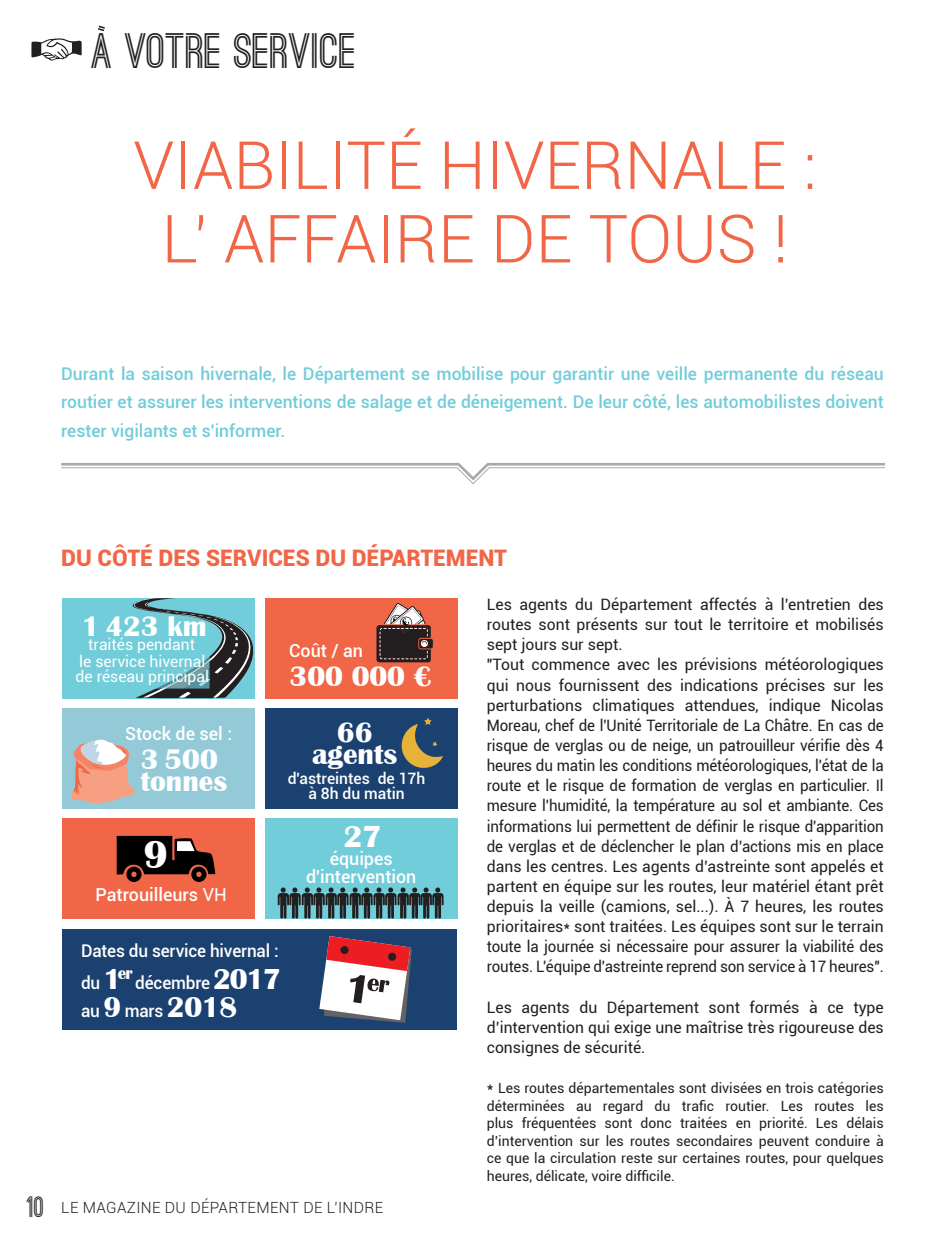
<style>
.page{position:relative;width:943px;height:1241px;background:#fff}
.page>*{position:absolute;margin:0;border:0;box-sizing:border-box;transform-origin:0 0}
.t1{font:300 66.5px/73.5px "Roboto";color:#f26648;text-align:center}
.t2{font:700 47.25px "Ostrich Sans";color:#231f20}
.t3{font:700 40.25px "Britannic";color:#fff}
.t4{font:700 31.32px "Britannic";color:#fff}
.t5{font:700 29.05px/22.4px "Britannic";color:#fff}
.t6{font:900 22.75px "Roboto";color:#f26648}
.t7{font:500 17.85px/17.8px "Roboto";color:#fff;text-align:center}
.t8{font:500 17.5px/28px "Roboto";color:#71cdd9;text-align:justify}
.t9{font:500 17.5px/31.5px "Roboto";letter-spacing:-.01em;color:#fff}
.t10{font:15.75px/20.1px "Roboto";color:#231f20}
.t11{font:15.75px/15.9px "Roboto";color:#fff;text-align:center}
.t12{font:500 15.75px/15.8px "Roboto";color:#fff;text-align:center}
.t13{font:300 15.4px "Roboto";letter-spacing:.02em;color:#231f20}
.t14{font:14px/17.5px "Roboto";color:#231f20;text-align:justify}
.s1{font-weight:400}
.s2{font-family:"Britannic";font-weight:700;font-size:29.75px}
.s3{font-family:"Ostrich Sans";font-weight:700;font-size:28px}
.s4{font-size:15.75px}
</style>
<div class="page">
<svg style="left:98px;top:26px;width:7px;height:5px"></svg>
<svg style="left:31px;top:38px;width:51px;height:23px"></svg>
<div style="left:62px;top:598px;width:192px;height:100px;background:#71cdd9"></div>
<svg style="left:132px;top:598px;width:122px;height:100px"></svg>
<div style="left:62px;top:929px;width:395px;height:100px;background:#1a4170"></div>
<div style="left:62px;top:708px;width:192px;height:100px;background:#94cad8"></div>
<svg style="left:71px;top:739px;width:64px;height:64px"></svg>
<div style="left:62px;top:818px;width:192px;height:100px;background:#f26648"></div>
<svg style="left:117px;top:835px;width:98px;height:46px"></svg>
<div style="left:265px;top:708px;width:192px;height:100px;background:#1a4170"></div>
<svg style="left:401px;top:717px;width:42px;height:51px"></svg>
<div style="left:265px;top:598px;width:192px;height:100px;background:#f26648"></div>
<svg style="left:376px;top:603px;width:57px;height:59px"></svg>
<div style="left:265px;top:818px;width:192px;height:100px;background:#71cdd9"></div>
<svg style="left:278px;top:887px;width:165px;height:31px"></svg>
<svg style="left:61px;top:463px;width:824px;height:21px"></svg>
<svg style="left:319px;top:936px;width:92px;height:86px"></svg>
<h2 class="t2" style="left:91px;top:33px;width:268px">A VOTRE SERVICE</h2>
<h1 class="t1" style="left:133px;top:126px;width:684px">VIABILITÉ HIVERNALE :<br>L' AFFAIRE DE TOUS !</h1>
<p class="t8" style="left:61px;top:359px;width:824px">Durant la saison hivernale, le Département se mobilise pour garantir une veille permanente du réseau routier et assurer les interventions de salage et de déneigement. De leur côté, les automobilistes doivent rester vigilants et s'informer.</p>
<h3 class="t6" style="left:61px;top:541px;width:447px">DU CÔTÉ DES SERVICES DU DÉPARTEMENT</h3>
<h3 class="t5" style="left:82px;top:615px;width:126px">1 423 km</h3>
<p class="t11" style="left:76px;top:636px;width:135px">traités pendant<br>le service hivernal de réseau principal</p>
<p class="t7" style="left:125px;top:723px;width:109px">Stock de sel :</p>
<h3 class="t5" style="left:141px;top:748px;width:88px">3 500 tonnes</h3>
<h3 class="t3" style="left:143px;top:831px;width:26px">9</h3>
<p class="t7" style="left:95px;top:884px;width:133px">Patrouilleurs <span class="s1">VH</span></p>
<p class="t7" style="left:289px;top:640px;width:75px">Coût / an</p>
<h3 class="t5" style="left:289px;top:665px;width:143px">300 000 €</h3>
<h3 class="t5" style="left:312px;top:721px;width:87px;text-align:center">66 agents</h3>
<p class="t12" style="left:288px;top:769px;width:139px">d'astreintes de 17h à 8h du matin</p>
<h3 class="t4" style="left:343px;top:819px;width:40px">27</h3>
<p class="t7" style="left:306px;top:848px;width:112px">équipes d'intervention</p>
<p class="t9" style="left:81px;top:934px;width:201px">Dates du service hivernal : du <span class="s2">1</span><sup>er</sup> décembre <span class="s2">2017</span></p>
<p class="t9" style="left:81px;top:994px;width:157px">au <span class="s2">9</span> mars <span class="s2">2018</span></p>
<p class="t13" style="left:26px;top:1196px;width:358px"><span class="s3">10</span> LE MAGAZINE DU DÉPARTEMENT DE L'INDRE</p>
<p class="t10" style="left:487px;top:593px;width:398px">Les agents du Département affectés à l’entretien des routes sont présents sur tout le territoire et mobilisés sept jours sur sept.<br>"Tout commence avec les prévisions météorologiques qui nous fournissent des indications précises sur les perturbations climatiques attendues, indique Nicolas Moreau, chef de l'Unité Territoriale de La Châtre. En cas de risque de verglas ou de neige, un patrouilleur vérifie dès 4 heures du matin les conditions météorologiques, l'état de la route et le risque de formation de verglas en particulier. Il mesure l'humidité, la température au sol et ambiante. Ces informations lui permettent de définir le risque d'apparition de verglas et de déclencher le plan d’actions mis en place dans les centres. Les agents d’astreinte sont appelés et partent en équipe sur les routes, leur matériel étant prêt depuis la veille (camions, sel...). À 7 heures, les routes prioritaires* sont traitées. Les équipes sont sur le terrain toute la journée si nécessaire pour assurer la viabilité des routes. L'équipe d'astreinte reprend son service à 17 heures".</p>
<p class="t10" style="left:487px;top:996px;width:398px;text-align:justify">Les agents du Département sont formés à ce type d’intervention qui exige une maîtrise très rigoureuse des consignes de sécurité.</p>
<p class="t14" style="left:487px;top:1078px;width:398px"><span class="s4">*</span> Les routes départementales sont divisées en trois catégories déterminées au regard du trafic routier. Les routes les plus fréquentées sont donc traitées en priorité. Les délais d’intervention sur les routes secondaires peuvent conduire à ce que la circulation reste sur certaines routes, pour quelques heures, délicate, voire difficile.</p>
</div>
